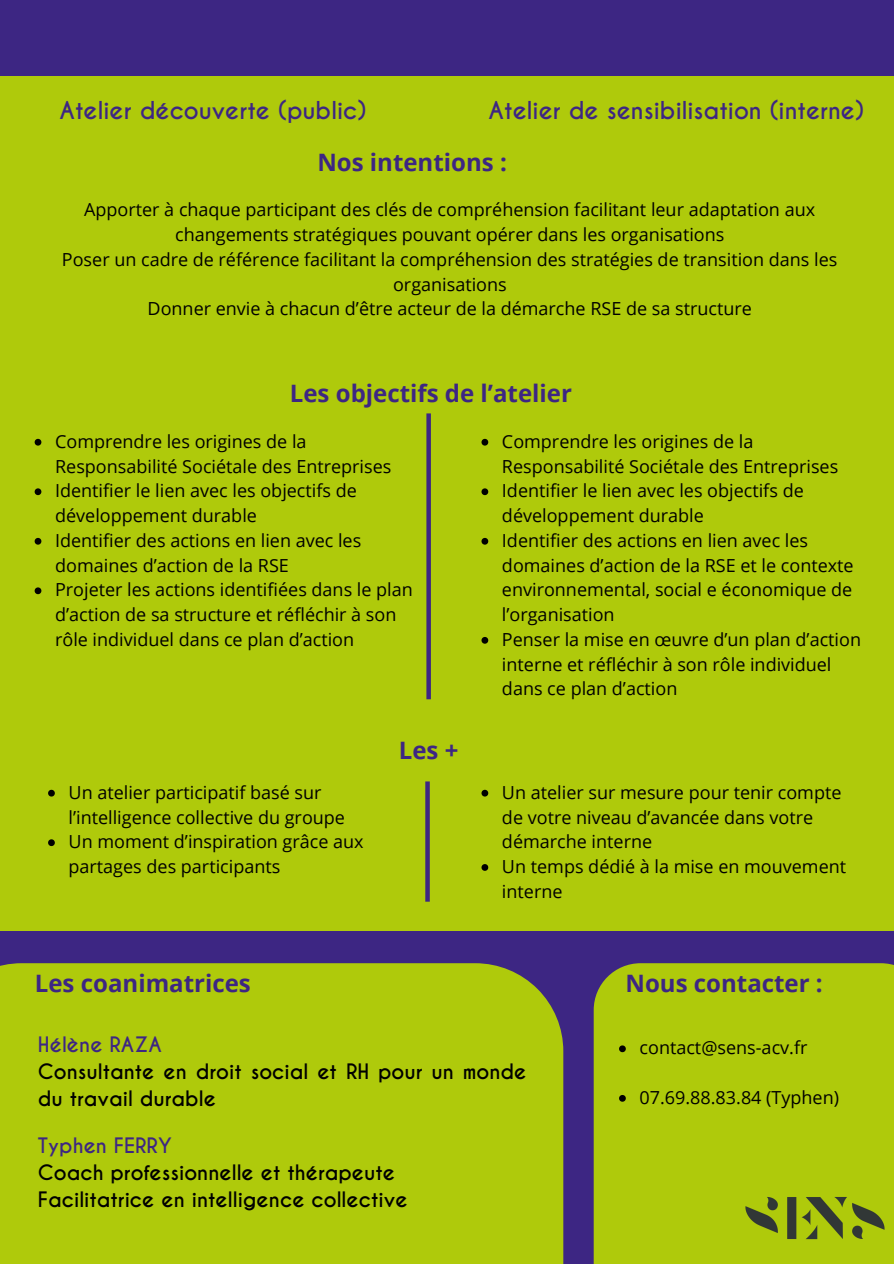
<style>
.page{position:relative;width:894px;height:1264px;background:#fff}
.page>*{position:absolute;margin:0;border:0;box-sizing:border-box;transform-origin:0 0}
.t1{font:700 24px "Open Sans";color:#3d2683}
.t2{font:700 23.1px "Caviar Dreams";color:#3d2683}
.t3{font:700 19.95px/27px "Caviar Dreams";color:#000}
.t4{font:18px/24.8px "Open Sans";color:#000}
.s1{color:#3d2683}
</style>
<div class="page">
<div style="left:0;top:0;width:893px;height:1263px;background:#3d2683"></div>
<div style="left:0;top:76px;width:893px;height:854px;background:#afca0b"></div>
<div style="left:426px;top:413px;width:5px;height:286px;background:#3d2683"></div>
<svg style="left:48px;top:789px;width:7px;height:7px"></svg>
<svg style="left:48px;top:839px;width:7px;height:7px"></svg>
<svg style="left:425px;top:781px;width:4px;height:120px"></svg>
<div style="left:0;top:963px;width:563px;height:300px;background:#afca0b"></div>
<svg style="left:481px;top:439px;width:7px;height:6px"></svg>
<svg style="left:481px;top:488px;width:7px;height:7px"></svg>
<svg style="left:481px;top:538px;width:7px;height:6px"></svg>
<svg style="left:481px;top:637px;width:7px;height:6px"></svg>
<svg style="left:35px;top:439px;width:6px;height:6px"></svg>
<svg style="left:35px;top:488px;width:6px;height:7px"></svg>
<svg style="left:35px;top:538px;width:6px;height:6px"></svg>
<svg style="left:35px;top:587px;width:6px;height:7px"></svg>
<svg style="left:481px;top:789px;width:7px;height:7px"></svg>
<svg style="left:481px;top:864px;width:7px;height:6px"></svg>
<div style="left:593px;top:963px;width:300px;height:300px;background:#afca0b"></div>
<svg style="left:619px;top:1045px;width:6px;height:7px"></svg>
<svg style="left:619px;top:1094px;width:6px;height:7px"></svg>
<img style="left:745px;top:1196px;width:138px;height:43px">
<h1 class="t2" style="left:59px;top:96px;width:308px">Atelier découverte (public)</h1>
<p class="t2" style="left:488px;top:96px;width:377px">Atelier de sensibilisation (interne)</p>
<p class="t1" style="left:317px;top:145px;width:191px">Nos intentions :</p>
<p class="t4" style="left:84px;top:197px;width:732px;text-align:center">Apporter à chaque participant des clés de compréhension facilitant leur adaptation aux changements stratégiques pouvant opérer dans les organisations</p>
<p class="t4" style="left:62px;top:246px;width:776px;text-align:center">Poser un cadre de référence facilitant la compréhension des stratégies de transition dans les organisations</p>
<p class="t4" style="left:147px;top:296px;width:605px">Donner envie à chacun d’être acteur de la démarche RSE de sa structure</p>
<p class="t1" style="left:290px;top:377px;width:283px">Les objectifs de l’atelier</p>
<p class="t4" style="left:55px;top:428px;width:338px">Comprendre les origines de la<br>Responsabilité Sociétale des Entreprises</p>
<p class="t4" style="left:55px;top:478px;width:303px">Identifier le lien avec les objectifs de développement durable</p>
<p class="t4" style="left:55px;top:527px;width:307px">Identifier des actions en lien avec les domaines d’action de la RSE</p>
<p class="t4" style="left:55px;top:577px;width:359px">Projeter les actions identifiées dans le plan d’action de sa structure et réfléchir à son rôle individuel dans ce plan d’action</p>
<p class="t4" style="left:502px;top:428px;width:338px">Comprendre les origines de la<br>Responsabilité Sociétale des Entreprises</p>
<p class="t4" style="left:502px;top:478px;width:303px">Identifier le lien avec les objectifs de développement durable</p>
<h1 class="t4" style="left:502px;top:527px;width:353px">Identifier des actions en lien avec les domaines d’action de la RSE et le contexte environnemental, social e économique de l’organisation</h1>
<p class="t4" style="left:502px;top:626px;width:360px">Penser la mise en œuvre d’un plan d’action interne et réfléchir à son rôle individuel dans ce plan d’action</p>
<h1 class="t4" style="left:69px;top:779px;width:278px">Un atelier participatif basé sur l’intelligence collective du groupe</h1>
<h1 class="t4" style="left:69px;top:829px;width:296px">Un moment d’inspiration grâce aux partages des participants</h1>
<p class="t1" style="left:399px;top:733px;width:61px">Les +</p>
<p class="t4" style="left:502px;top:779px;width:341px">Un atelier sur mesure pour tenir compte de votre niveau d’avancée dans votre démarche interne</p>
<h1 class="t4" style="left:502px;top:853px;width:345px">Un temps dédié à la mise en mouvement interne</h1>
<h1 class="t1" style="left:35px;top:966px;width:217px">Les coanimatrices</h1>
<h2 class="t1" style="left:625px;top:966px;width:199px">Nous contacter :</h2>
<p class="t3" style="left:38px;top:1031px;width:490px"><span class="s1">Hélène RAZA<br></span>Consultante en droit social et RH pour un monde du travail durable</p>
<p class="t3" style="left:38px;top:1132px;width:371px"><span class="s1">Typhen FERRY<br></span>Coach professionnelle et thérapeute<br>Facilitatrice en intelligence collective</p>
<h1 class="t4" style="left:639px;top:1035px;width:169px">contact@sens-acv.fr</h1>
<h2 class="t4" style="left:639px;top:1084px;width:201px">07.69.88.83.84 (Typhen)</h2>
</div>
